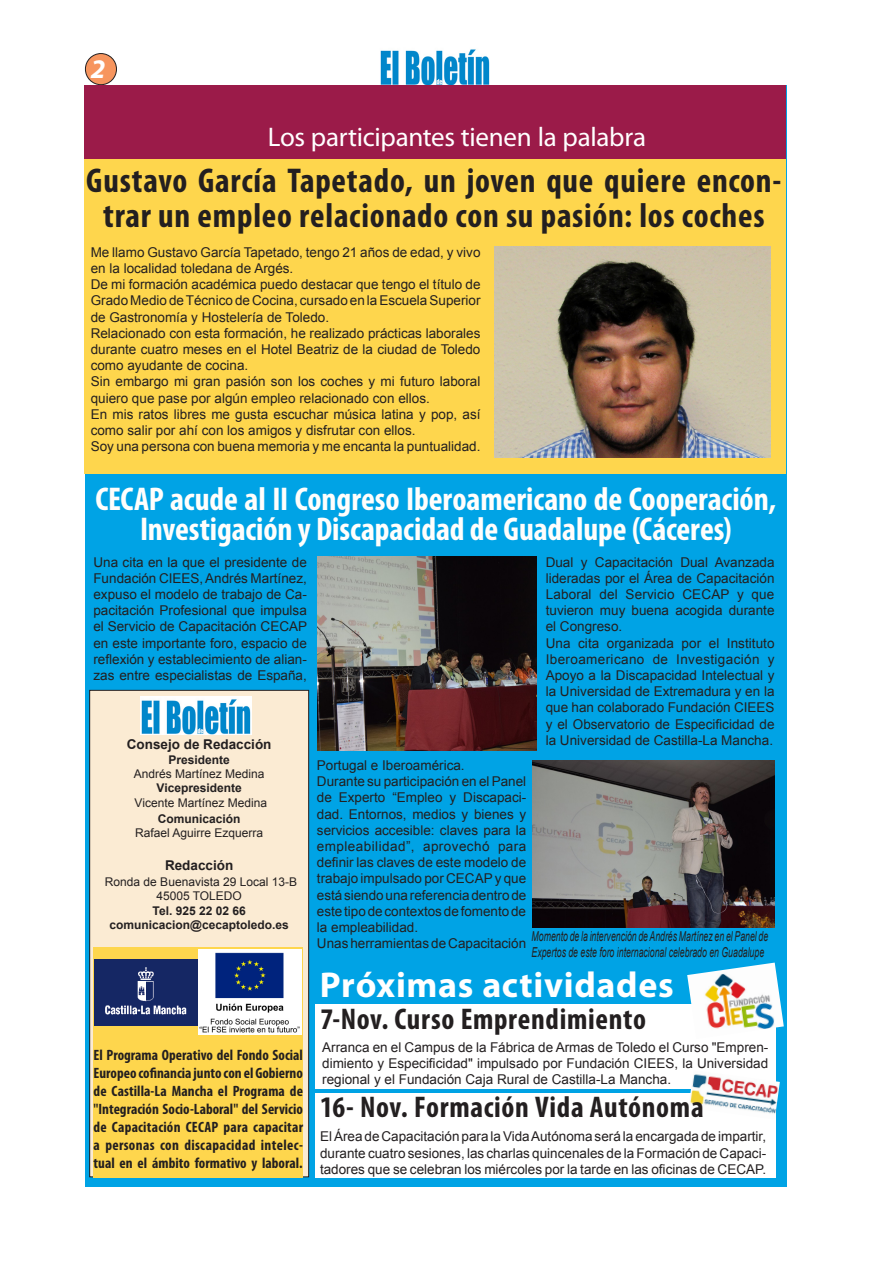
<style>
.page{position:relative;width:893px;height:1263px;background:#fff}
.page>*{position:absolute;margin:0;border:0;box-sizing:border-box;transform-origin:0 0}
.Encabezado_de_barra{font:700 36px "Myriad Pro";letter-spacing:.02em;color:#fff}
.Encabezado_de_barra-2{font:700 condensed 34.5px/34.5px "Myriad Pro";letter-spacing:.02em;color:#231f20;text-align:center}
.Encabezado_de_barra-3{font:700 condensed 33px/30px "Myriad Pro";letter-spacing:-.005em;color:#fffefc;text-align:center}
.Encabezado_de_barra-4{font:700 condensed 30px "Myriad Pro";letter-spacing:.025em;color:#231f20}
.Encabezado_4{font:27px "Myriad Pro";letter-spacing:-.01em;color:#fff}
.Barra_lateral{font:italic 700 27px "Myriad Pro";color:#fff}
.t1{font:700 condensed 15px/18px "Myriad Pro";color:#231f20;text-align:justify}
.t2{font:italic 13.65px/16.5px "Arial";color:#231f20;scale:.64 1}
.t3{font:13.5px/16.2px "Arial";color:#231f20;text-align:justify}
.t4{font:700 13.5px "Arial";color:#231f20}
.t5{font:12px "Arial";color:#231f20}
.t6{font:700 12px "Arial";color:#231f20}
</style>
<div class="page">
<div style="left:85px;top:54px;width:31px;height:31px;background:#f7955e;border-radius:50%"></div>
<div style="left:85px;top:53px;width:32px;height:32px;border:1px solid #231f20;border-radius:50%"></div>
<img style="left:380px;top:49px;width:110px;height:36px">
<div style="left:85px;top:85px;width:702px;height:1101px;background:#00a3e5"></div>
<div style="left:90px;top:690px;width:219px;height:487px;background:#fbebd3"></div>
<div style="left:89px;top:690px;width:220px;height:487px;border:1px solid #231f20"></div>
<div style="left:94px;top:947px;width:209px;height:231px;background:#fed64d"></div>
<img style="left:140px;top:697px;width:111px;height:37px">
<div style="left:315px;top:1093px;width:461px;height:85px;background:#fff"></div>
<img style="left:317px;top:557px;width:220px;height:193px">
<img style="left:95px;top:959px;width:102px;height:66px">
<img style="left:199px;top:950px;width:102px;height:84px">
<div style="left:315px;top:1004px;width:461px;height:84px;background:#fff"></div>
<img style="left:532px;top:760px;width:243px;height:168px">
<img style="left:687px;top:962px;width:97px;height:67px">
<div style="left:84px;top:157px;width:702px;height:317px;background:#fed64d"></div>
<div style="left:84px;top:85px;width:702px;height:73px;background:#9b1b49"></div>
<img style="left:494px;top:247px;width:277px;height:210px">
<img style="left:688px;top:1074px;width:92px;height:40px">
<p class="Barra_lateral" style="left:91px;top:51px;width:16px">2</p>
<p class="Encabezado_4" style="left:268px;top:120px;width:380px">Los participantes tienen la palabra</p>
<p class="Encabezado_de_barra-2" style="left:86px;top:163px;width:697px">Gustavo García Tapetado, un joven que quiere encon&shy;trar un empleo relacionado con su pasión: los coches</p>
<p class="t3" style="left:91px;top:244px;width:391px">Me llamo Gustavo García Tapetado, tengo 21 años de edad, y vivo en la localidad toledana de Argés.</p>
<p class="t3" style="left:91px;top:276px;width:391px">De mi formación académica puedo destacar que tengo el título de Grado Medio de Técnico de Cocina, cursado en la Escuela Superior de Gastronomía y Hostelería de Toledo.</p>
<p class="t3" style="left:91px;top:325px;width:391px">Relacionado con esta formación, he realizado prácticas laborales durante cuatro meses en el Hotel Beatriz de la ciudad de Toledo como ayudante de cocina.</p>
<p class="t3" style="left:91px;top:373px;width:391px">Sin embargo mi gran pasión son los coches y mi futuro laboral quiero que pase por algún empleo relacionado con ellos.</p>
<p class="t3" style="left:91px;top:406px;width:391px">En mis ratos libres me gusta escuchar música latina y pop, así como salir por ahí con los amigos y disfrutar con ellos.</p>
<p class="t3" style="left:91px;top:438px;width:391px">Soy una persona con buena memoria y me encanta la puntualidad.</p>
<p class="Encabezado_de_barra-3" style="left:96px;top:483px;width:682px">CECAP acude al II Congreso Iberoamericano de Cooperación,<br>Investigación y Discapacidad de Guadalupe (Cáceres)</p>
<p class="t3" style="left:93px;top:554px;width:215px">Una cita en la que el presidente de Fundación CIEES, Andrés Martínez, expuso el modelo de trabajo de Ca&shy;pacitación Profesional que impulsa el Servicio de Capacitación CECAP en este importante foro, espacio de reflexión y establecimiento de alian&shy;zas entre especialistas de España,</p>
<p class="t4" style="left:127px;top:735px;width:146px">Consejo de Redacción</p>
<p class="t6" style="left:168px;top:751px;width:63px">Presidente</p>
<p class="t5" style="left:134px;top:765px;width:132px">Andrés Martínez Medina</p>
<p class="t6" style="left:157px;top:780px;width:87px">Vicepresidente</p>
<p class="t5" style="left:135px;top:794px;width:134px">Vicente Martínez Medina</p>
<p class="t6" style="left:158px;top:810px;width:84px">Comunicación</p>
<p class="t5" style="left:135px;top:825px;width:130px">Rafael Aguirre Ezquerra</p>
<p class="t4" style="left:165px;top:855px;width:70px">Redacción</p>
<p class="t5" style="left:105px;top:873px;width:194px">Ronda de Buenavista 29 Local 13-B</p>
<p class="t5" style="left:156px;top:888px;width:87px">45005 TOLEDO</p>
<p class="t6" style="left:153px;top:902px;width:95px">Tel. 925 22 02 66</p>
<p class="t6" style="left:110px;top:916px;width:181px">comunicacion@cecaptoledo.es</p>
<p class="t1" style="left:94px;top:1046px;width:211px">El Programa Operativo del Fondo Social Europeo cofinancia junto con el Gobierno de Castilla-La Mancha el Programa de "Integración Socio-Laboral" del Servicio de Capacitación CECAP para capacitar a personas con discapacidad intelec&shy;tual en el ámbito formativo y laboral.</p>
<p class="t3" style="left:546px;top:554px;width:230px">Dual y Capacitación Dual Avanzada lideradas por el Área de Capacitación Laboral del Servicio CECAP y que tuvieron muy buena acogida durante el Congreso.</p>
<p class="t3" style="left:546px;top:635px;width:230px">Una cita organizada por el Instituto Iberoamericano de Investigación y Apoyo a la Discapacidad Intelectual y la Universidad de Extremadura y en la que han colaborado Fundación CIEES y el Observatorio de Especificidad de la Universidad de Castilla-La Mancha.</p>
<p class="t3" style="left:317px;top:757px;width:149px">Portugal e Iberoamérica.</p>
<p class="t3" style="left:317px;top:773px;width:211px">Durante su participación en el Panel de Experto “Empleo y Discapaci&shy;dad. Entornos, medios y bienes y servicios accesible: claves para la empleabilidad”, aprovechó para definir las claves de este modelo de trabajo impulsado por CECAP y que está siendo una referencia dentro de este tipo de contextos de fomento de la empleabilidad.</p>
<p class="t3" style="left:317px;top:935px;width:211px">Unas herramientas de Capacitación</p>
<p class="t2" style="left:532px;top:928px;width:371px">Momento de la intervención de Andrés Martínez en el Panel de<br>Expertos de este foro internacional celebrado en Guadalupe</p>
<p class="Encabezado_de_barra" style="left:320px;top:961px;width:355px">Próximas actividades</p>
<p class="Encabezado_de_barra-4" style="left:320px;top:1000px;width:327px">7-Nov. Curso Emprendimiento</p>
<p class="t3" style="left:322px;top:1039px;width:448px">Arranca en el Campus de la Fábrica de Armas de Toledo el Curso "Empren&shy;dimiento y Especificidad" impulsado por Fundación CIEES, la Universidad regional y el Fundación Caja Rural de Castilla-La Mancha.</p>
<p class="Encabezado_de_barra-4" style="left:320px;top:1088px;width:385px">16- Nov. Formación Vida Autónoma</p>
<p class="t3" style="left:320px;top:1128px;width:448px">El Área de Capacitación para la Vida Autónoma será la encargada de impartir, durante cuatro sesiones, las charlas quincenales de la Formación de Capaci&shy;tadores que se celebran los miércoles por la tarde en las oficinas de CECAP.</p>
</div>
